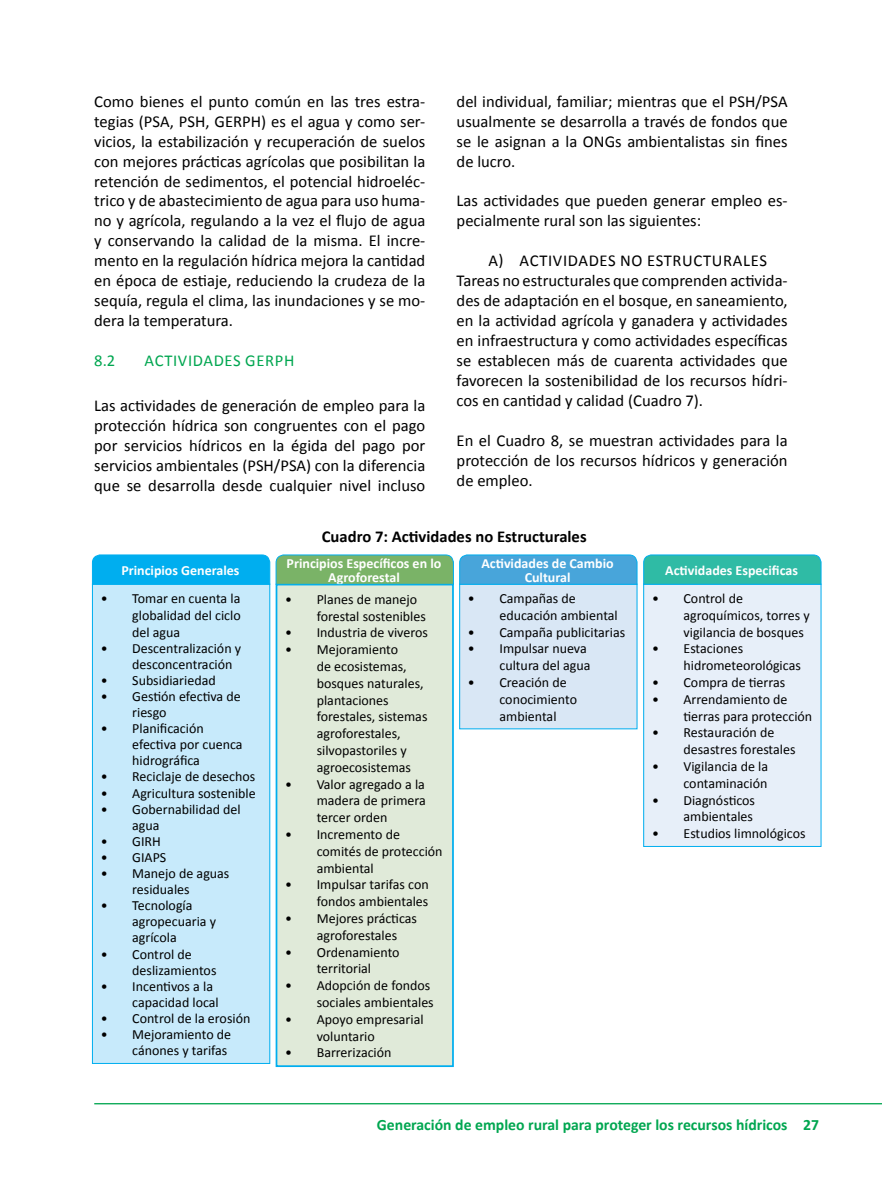
<style>
.page{position:relative;width:882px;height:1197px;background:#fff}
.page>*{position:absolute;margin:0;border:0;box-sizing:border-box;transform-origin:0 0}
.t1{font:16.62px/19.9px "Calibri";color:#000;text-align:justify}
.t2{font:700 16.62px "Calibri";color:#000}
.t3{font:16.62px "Calibri";letter-spacing:.04em;color:#00a650}
.t4{font:700 15.75px "Calibri";color:#00a650}
.t5{font:14px/16.8px "Calibri";color:#000}
.t6{font:700 14px/14px "Calibri";color:#fff;text-align:center}
</style>
<div class="page">
<hr style="left:94px;top:1103px;width:788px;height:1px;background:#00a650">
<div style="left:92px;top:584px;width:178px;height:479px;background:#c7eafb"></div>
<div style="left:92px;top:584px;width:178px;height:480px;border:1px solid #00aeef"></div>
<div style="left:276px;top:585px;width:177px;height:481px;background:#e0ead9"></div>
<div style="left:276px;top:584px;width:178px;height:483px;border:2px solid #00aeef"></div>
<div style="left:460px;top:584px;width:177px;height:145px;background:#d9e7f5"></div>
<div style="left:644px;top:584px;width:177px;height:262px;background:#e7eff9"></div>
<div style="left:643px;top:584px;width:178px;height:263px;border:1px solid #00aeef"></div>
<svg style="left:92px;top:554px;width:730px;height:31px;background:#40b3bc"></svg>
<p class="t1" style="left:94px;top:91px;width:333px">Como bienes el punto común en las tres estra&shy;tegias (PSA, PSH, GERPH) es el agua y como ser&shy;vicios, la estabilización y recuperación de suelos con mejores prácticas agrícolas que posibilitan la retención de sedimentos, el potencial hidroeléc&shy;trico y de abastecimiento de agua para uso huma&shy;no y agrícola, regulando a la vez el flujo de agua y conservando la calidad de la misma. El incre&shy;mento en la regulación hídrica mejora la cantidad en época de estiaje, reduciendo la crudeza de la sequía, regula el clima, las inundaciones y se mo&shy;dera la temperatura.</p>
<p class="t3" style="left:94px;top:350px;width:23px">8.2</p>
<p class="t3" style="left:145px;top:350px;width:151px">ACTIVIDADES GERPH</p>
<p class="t1" style="left:94px;top:396px;width:333px">Las actividades de generación de empleo para la protección hídrica son congruentes con el pago por servicios hídricos en la égida del pago por servicios ambientales (PSH/PSA) con la diferencia que se desarrolla desde cualquier nivel incluso</p>
<p class="t1" style="left:457px;top:91px;width:333px">del individual, familiar; mientras que el PSH/PSA usualmente se desarrolla a través de fondos que se le asignan a la ONGs ambientalistas sin fines de lucro.</p>
<p class="t1" style="left:457px;top:191px;width:333px">Las actividades que pueden generar empleo es&shy;pecialmente rural son las siguientes:</p>
<p class="t1" style="left:457px;top:251px;width:333px;text-align:left;text-indent:32px">A) ACTIVIDADES NO ESTRUCTURALES Tareas no estructurales que comprenden activida&shy;des de adaptación en el bosque, en saneamiento, en la actividad agrícola y ganadera y actividades en infraestructura y como actividades específicas se establecen más de cuarenta actividades que favorecen la sostenibilidad de los recursos hídri&shy;cos en cantidad y calidad (Cuadro 7).</p>
<p class="t1" style="left:457px;top:430px;width:333px">En el Cuadro 8, se muestran actividades para la protección de los recursos hídricos y generación de empleo.</p>
<p class="t2" style="left:322px;top:526px;width:266px">Cuadro 7: Actividades no Estructurales</p>
<p class="t6" style="left:121px;top:563px;width:120px">Principios Generales</p>
<p class="t6" style="left:287px;top:556px;width:156px">Principios Específicos en lo<br>Agroforestal</p>
<p class="t6" style="left:481px;top:556px;width:134px">Actividades de Cambio<br>Cultural</p>
<p class="t6" style="left:665px;top:563px;width:134px">Actividades Especificas</p>
<p class="t5" style="left:132px;top:590px;width:110px;text-align:justify;text-indent:-31px">• Tomar en cuenta la globalidad del ciclo del agua</p>
<p class="t5" style="left:132px;top:640px;width:110px;line-height:16.1px;text-indent:-31px">• Descentralización y desconcentración</p>
<p class="t5" style="left:101px;top:672px;width:116px">• Subsidiariedad</p>
<p class="t5" style="left:132px;top:688px;width:110px;line-height:16.1px;text-indent:-31px">• Gestión efectiva de riesgo</p>
<p class="t5" style="left:132px;top:720px;width:112px;line-height:16.1px;text-indent:-31px">• Planificación efectiva por cuenca hidrográfica</p>
<p class="t5" style="left:101px;top:768px;width:156px">• Reciclaje de desechos</p>
<p class="t5" style="left:101px;top:785px;width:157px">• Agricultura sostenible</p>
<p class="t5" style="left:132px;top:801px;width:110px;line-height:16.1px;text-indent:-31px">• Gobernabilidad del agua</p>
<p class="t5" style="left:101px;top:833px;width:62px">• GIRH</p>
<p class="t5" style="left:101px;top:849px;width:67px">• GIAPS</p>
<p class="t5" style="left:101px;top:865px;width:130px;line-height:16.1px;text-align:center">• Manejo de aguas residuales</p>
<p class="t5" style="left:132px;top:898px;width:85px;line-height:16.1px;text-indent:-31px">• Tecnología agropecuaria y agrícola</p>
<p class="t5" style="left:132px;top:946px;width:86px;line-height:16.1px;text-indent:-31px">• Control de deslizamientos</p>
<p class="t5" style="left:132px;top:978px;width:88px;line-height:16.1px;text-indent:-31px">• Incentivos a la capacidad local</p>
<p class="t5" style="left:101px;top:1010px;width:151px">• Control de la erosión</p>
<p class="t5" style="left:101px;top:1026px;width:132px;line-height:16.1px;text-align:right">• Mejoramiento de cánones y tarifas</p>
<p class="t5" style="left:317px;top:591px;width:111px;text-indent:-32px">• Planes de manejo forestal sostenibles</p>
<p class="t5" style="left:285px;top:624px;width:144px">• Industria de viveros</p>
<p class="t5" style="left:317px;top:641px;width:112px;text-indent:-32px">• Mejoramiento<br>de ecosistemas, bosques naturales, plantaciones forestales, sistemas agroforestales, silvopastoriles y agroecosistemas</p>
<p class="t5" style="left:317px;top:776px;width:111px;text-align:justify;text-indent:-32px">• Valor agregado a la madera de primera tercer orden</p>
<p class="t5" style="left:317px;top:826px;width:127px;text-indent:-32px">• Incremento de comités de protección ambiental</p>
<p class="t5" style="left:285px;top:876px;width:145px;text-align:right">• Impulsar tarifas con fondos ambientales</p>
<p class="t5" style="left:317px;top:910px;width:102px;text-indent:-32px">• Mejores prácticas agroforestales</p>
<p class="t5" style="left:285px;top:944px;width:116px;text-align:center">• Ordenamiento territorial</p>
<p class="t5" style="left:285px;top:977px;width:150px;text-align:right">• Adopción de fondos sociales ambientales</p>
<p class="t5" style="left:317px;top:1011px;width:108px;text-indent:-32px">• Apoyo empresarial voluntario</p>
<p class="t5" style="left:285px;top:1044px;width:108px">• Barrerización</p>
<p class="t5" style="left:499px;top:590px;width:120px;text-indent:-32px">• Campañas de educación ambiental</p>
<p class="t5" style="left:468px;top:624px;width:159px">• Campaña publicitarias</p>
<p class="t5" style="left:468px;top:640px;width:124px;text-align:right">• Impulsar nueva cultura del agua</p>
<p class="t5" style="left:499px;top:674px;width:79px;text-indent:-32px">• Creación de conocimiento ambiental</p>
<p class="t5" style="left:684px;top:590px;width:128px;text-indent:-32px">• Control de agroquímicos, torres y vigilancia de bosques</p>
<p class="t5" style="left:684px;top:640px;width:119px;text-indent:-32px">• Estaciones hidrometeorológicas</p>
<p class="t5" style="left:652px;top:674px;width:135px">• Compra de tierras</p>
<p class="t5" style="left:684px;top:691px;width:130px;text-indent:-32px">• Arrendamiento de tierras para protección</p>
<p class="t5" style="left:684px;top:724px;width:114px;text-indent:-32px">• Restauración de desastres forestales</p>
<p class="t5" style="left:652px;top:758px;width:118px;text-align:right">• Vigilancia de la contaminación</p>
<p class="t5" style="left:652px;top:792px;width:105px;text-align:right">• Diagnósticos ambientales</p>
<p class="t5" style="left:652px;top:825px;width:155px">• Estudios limnológicos</p>
<p class="t4" style="left:377px;top:1115px;width:444px">Generación de empleo rural para proteger los recursos hídricos 27</p>
</div>
